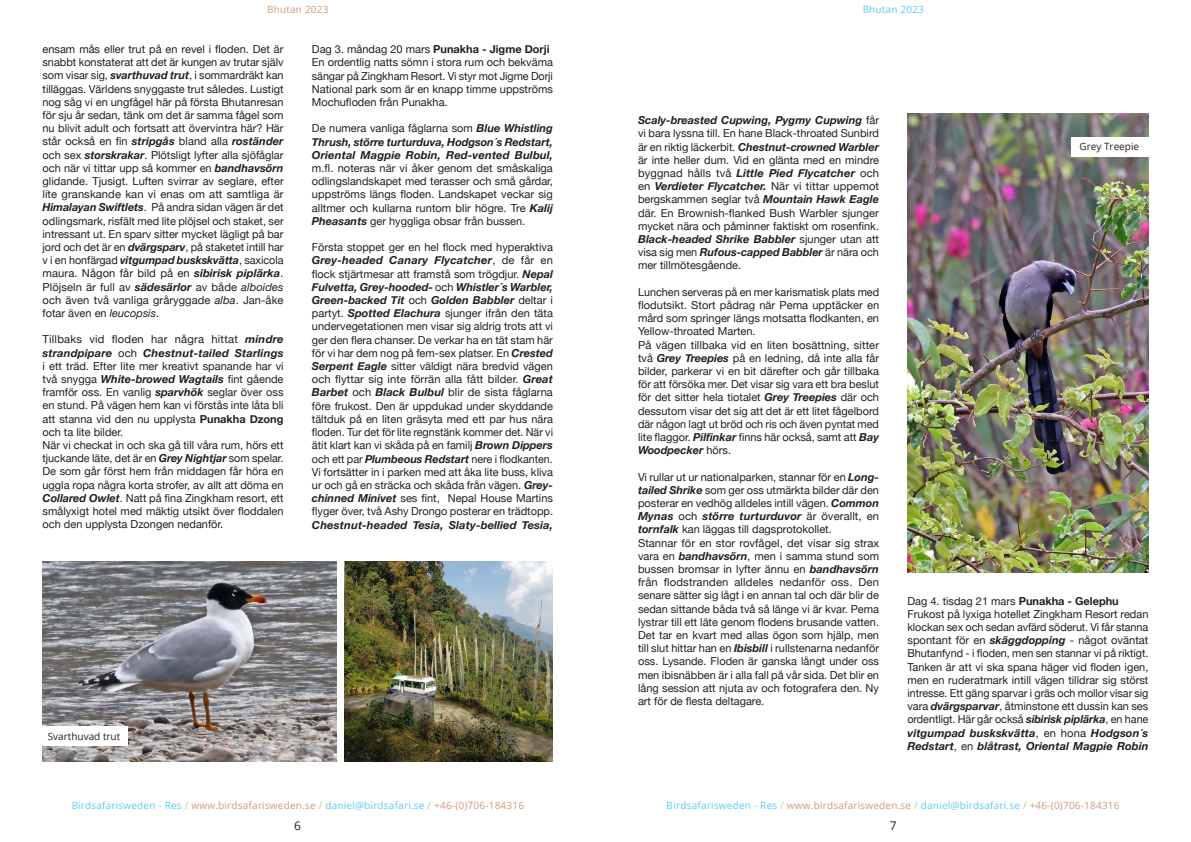
<style>
.page{position:relative;width:1191px;height:842px;background:#fff}
.page>*{position:absolute;margin:0;border:0;box-sizing:border-box;transform-origin:0 0}
.t1{font:12px "Open Sans";color:#231f20}
.t2{font:11px/13.2px "Helvetica Neue";color:#231f20;text-align:justify}
.t3{font:700 11px "Helvetica Neue";color:#231f20}
.t4{font:10px "Open Sans";letter-spacing:.02em;color:#00aeef}
.t5{font:10px "Open Sans";color:#231f20}
.t6{font:10px "Open Sans";letter-spacing:.02em;color:#b56230}
.s1{font-weight:700;font-style:italic}
.s2{font-style:italic}
.s3{font-weight:700}
.s4{font-weight:400}
.s5{color:#7cb941}
.s6{color:#b56230}
</style>
<div class="page">
<img style="left:43px;top:561px;width:294px;height:201px">
<img style="left:344px;top:561px;width:209px;height:201px">
<img style="left:907px;top:113px;width:241px;height:460px">
<div style="left:1071px;top:137px;width:85px;height:20px;background:#fff"></div>
<div style="left:43px;top:726px;width:85px;height:20px;background:#fff"></div>
<p class="t6" style="left:267px;top:2px;width:63px">Bhutan 2023</p>
<p class="t4" style="left:862px;top:3px;width:63px">Bhutan 2023</p>
<p class="t2" style="left:43px;top:43px;width:243px">ensam mås eller trut på en revel i floden. Det är snabbt konstaterat att det är kungen av trutar själv som visar sig, <span class="s1">svarthuvad trut</span>, i sommardräkt kan tilläggas. Världens snyggaste trut således. Lustigt nog såg vi en ungfågel här på första Bhutanresan för sju år sedan, tänk om det är samma fågel som nu blivit adult och fortsatt att övervintra här? Här står också en fin <span class="s1">stripgås</span> bland alla <span class="s1">roständer </span>och sex <span class="s1">storskrakar</span>. Plötsligt lyfter alla sjöfåglar och när vi tittar upp så kommer en <span class="s1">bandhavsörn </span>glidande. Tjusigt. Luften svirrar av seglare, efter lite granskande kan vi enas om att samtliga är <span class="s1">Himalayan Swiftlets</span>. På andra sidan vägen är det odlingsmark, risfält med lite plöjsel och staket, ser intressant ut. En sparv sitter mycket lägligt på bar jord och det är en <span class="s1">dvärgsparv</span>, på staketet intill har v i en honfärgad <span class="s1">vitgumpad buskskvätta</span>, saxicola maura. Någon får bild på en <span class="s1">sibirisk piplärka</span>.<br>Plöjseln är full av <span class="s1">sädesärlor</span> av både <span class="s2">alboides </span>och även två vanliga gråryggade <span class="s2">alba</span>. Jan-åke fotar även en <span class="s2">leucopsis</span>.</p>
<p class="t2" style="left:43px;top:334px;width:243px">Tillbaks vid floden har några hittat <span class="s1">mindre strandpipare</span> och <span class="s1">Chestnut-tailed Starlings </span>i ett träd. Efter lite mer kreativt spanande har vi två snygga <span class="s1">White-browed Wagtails</span> fint gående framför oss. En vanlig <span class="s1">sparvhök</span> seglar över oss en stund. På vägen hem kan vi förstås inte låta bli att stanna vid den nu upplysta <span class="s3">Punakha Dzong </span>och ta lite bilder.</p>
<p class="t2" style="left:43px;top:439px;width:242px">När vi checkat in och ska gå till våra rum, hörs ett tjuckande läte, det är en <span class="s1">Grey Nightjar</span> som spelar.<br>De som går först hem från middagen får höra en uggla ropa några korta strofer, av allt att döma en <span class="s1">Collared Owlet</span>. Natt på fina Zingkham resort, ett smålyxigt hotel med mäktig utsikt över floddalen och den upplysta Dzongen nedanför.</p>
<p class="t3" style="left:312px;top:41px;width:239px"><span class="s4">Dag 3. måndag 20 mars</span> Punakha - Jigme Dorji</p>
<p class="t2" style="left:312px;top:57px;width:242px">En ordentlig natts sömn i stora rum och bekväma sängar på Zingkham Resort. Vi styr mot Jigme Dorji National park som är en knapp timme uppströms Mochufloden från Punakha.</p>
<p class="t2" style="left:312px;top:123px;width:243px">De numera vanliga fåglarna som <span class="s1">Blue Whistling Thrush, större turturduva, Hodgson´s Redstart, Oriental Magpie Robin, Red-vented Bulbul, </span>m.fl. noteras när vi åker genom det småskaliga odlingslandskapet med terasser och små gårdar, uppströms längs floden. Landskapet veckar sig alltmer och kullarna runtom blir högre. Tre <span class="s1">Kalij Pheasants</span> ger hyggliga obsar från bussen.</p>
<p class="t2" style="left:312px;top:241px;width:243px">Första stoppet ger en hel flock med hyperaktiva <span class="s1">Grey-headed Canary Flycatcher</span>, de får en flock stjärtmesar att framstå som trögdjur. <span class="s1">Nepal Fulvetta, Grey-hooded-</span> och <span class="s1">Whistler´s Warbler, Green-backed Tit</span> och <span class="s1">Golden Babbler</span> deltar i partyt. <span class="s1">Spotted Elachura</span> sjunger ifrån den täta undervegetationen men visar sig aldrig trots att vi ger den flera chanser. De verkar ha en tät stam här för vi har dem nog på fem-sex platser. En <span class="s1">Crested Serpent Eagle</span> sitter väldigt nära bredvid vägen och flyttar sig inte förrän alla fått bilder. <span class="s1">Great Barbet</span> och <span class="s1">Black Bulbul</span> blir de sista fåglarna före frukost. Den är uppdukad under skyddande tältduk på en liten gräsyta med ett par hus nära floden. Tur det för lite regnstänk kommer det. När vi ätit klart kan vi skåda på en familj <span class="s1">Brown Dippers </span>och ett par <span class="s1">Plumbeous Redstart</span> nere i flodkanten.</p>
<p class="t2" style="left:312px;top:466px;width:243px">Vi fortsätter in i parken med att åka lite buss, kliva ur och gå en sträcka och skåda från vägen. <span class="s1">Grey&shy;chinned Minivet</span> ses fint, Nepal House Martins flyger över, två Ashy Drongo posterar en trädtopp.<br><span class="s1">Chestnut-headed Tesia, Slaty-bellied Tesia,</span></p>
<p class="t2" style="left:638px;top:114px;width:242px"><span class="s1">Scaly-breasted Cupwing, Pygmy Cupwing</span> får vi bara lyssna till. En hane Black-throated Sunbird är en riktig läckerbit. <span class="s1">Chestnut-crowned Warbler </span>är inte heller dum. Vid en glänta med en mindre byggnad hålls två <span class="s1">Little Pied Flycatcher</span> och en <span class="s1">Verdieter Flycatcher.</span> När vi tittar uppemot bergskammen seglar två <span class="s1">Mountain Hawk Eagle </span>där. En Brownish-flanked Bush Warbler sjunger mycket nära och påminner faktiskt om rosenfink.<br><span class="s1">Black-headed Shrike Babbler</span> sjunger utan att visa sig men <span class="s1">Rufous-capped Babbler</span> är nära och mer tillmötesgående.</p>
<p class="t2" style="left:638px;top:286px;width:243px">Lunchen serveras på en mer karismatisk plats med flodutsikt. Stort pådrag när Pema upptäcker en mård som springer längs motsatta flodkanten, en Yellow-throated Marten.</p>
<p class="t2" style="left:638px;top:339px;width:242px">På vägen tillbaka vid en liten bosättning, sitter två <span class="s1">Grey Treepies</span> på en ledning, då inte alla får bilder, parkerar vi en bit därefter och går tillbaka för att försöka mer. Det visar sig vara ett bra beslut för det sitter hela tiotalet <span class="s1">Grey Treepies</span> där och dessutom visar det sig att det är ett litet fågelbord där någon lagt ut bröd och ris och även pyntat med lite flaggor. <span class="s1">Pilfinkar</span> finns här också, samt att <span class="s1">Bay Woodpecker</span> hörs.</p>
<p class="t2" style="left:638px;top:471px;width:242px">Vi rullar ut ur nationalparken, stannar för en <span class="s1">Long&shy;tailed Shrike</span> som ger oss utmärkta bilder där den posterar en vedhög alldeles intill vägen. <span class="s1">Common Mynas</span> och <span class="s1">större turturduvor</span> är överallt, en <span class="s1">tornfalk</span> kan läggas till dagsprotokollet.</p>
<p class="t2" style="left:638px;top:537px;width:243px">Stannar för en stor rovfågel, det visar sig strax vara en <span class="s1">bandhavsörn</span>, men i samma stund som bussen bromsar in lyfter ännu en <span class="s1">bandhavsörn </span>från flodstranden alldeles nedanför oss. Den senare sätter sig lågt i en annan tal och där blir de sedan sittande båda två så länge vi är kvar. Pema lystrar till ett läte genom flodens brusande vatten.<br>Det tar en kvart med allas ögon som hjälp, men till slut hittar han en <span class="s1">Ibisbill</span> i rullstenarna nedanför oss. Lysande. Floden är ganska långt under oss men ibisnäbben är i alla fall på vår sida. Det blir en lång session att njuta av och fotografera den. Ny art för de flesta deltagare.</p>
<p class="t5" style="left:1079px;top:140px;width:61px">Grey Treepie</p>
<p class="t2" style="left:907px;top:595px;width:213px">Dag 4. tisdag 21 mars <span class="s3">Punakha - Gelephu</span></p>
<p class="t2" style="left:907px;top:608px;width:243px">Frukost på lyxiga hotellet Zingkham Resort redan klockan sex och sedan avfärd söderut. Vi får stanna spontant för en <span class="s1">skäggdopping</span> - något oväntat Bhutanfynd - i floden, men sen stannar vi på riktigt.<br>Tanken är att vi ska spana häger vid floden igen, men en ruderatmark intill vägen tilldrar sig störst intresse. Ett gäng sparvar i gräs och mollor visar sig vara <span class="s1">dvärgsparvar</span>, åtminstone ett dussin kan ses ordentligt. Här går också <span class="s1">sibirisk piplärka</span>, en hane <span class="s1">vitgumpad buskskvätta</span>, en hona <span class="s1">Hodgson´s Redstart</span>, en <span class="s1">blåtrast, Oriental Magpie Robin</span></p>
<p class="t5" style="left:48px;top:729px;width:74px">Svarthuvad trut</p>
<p class="t4" style="left:71px;top:798px;width:454px">Birdsafarisweden - Res <span class="s5">/</span> <span class="s6">www.birdsafarisweden.se</span> <span class="s5">/</span> daniel@birdsafari.se <span class="s5">/</span> <span class="s6">+46-(0)706-184316</span></p>
<p class="t4" style="left:667px;top:798px;width:454px">Birdsafarisweden - Res <span class="s5">/</span> <span class="s6">www.birdsafarisweden.se</span> <span class="s5">/</span> daniel@birdsafari.se <span class="s5">/</span> <span class="s6">+46-(0)706-184316</span></p>
<p class="t1" style="left:294px;top:817px;width:8px">6</p>
<p class="t1" style="left:889px;top:817px;width:8px">7</p>
</div>
